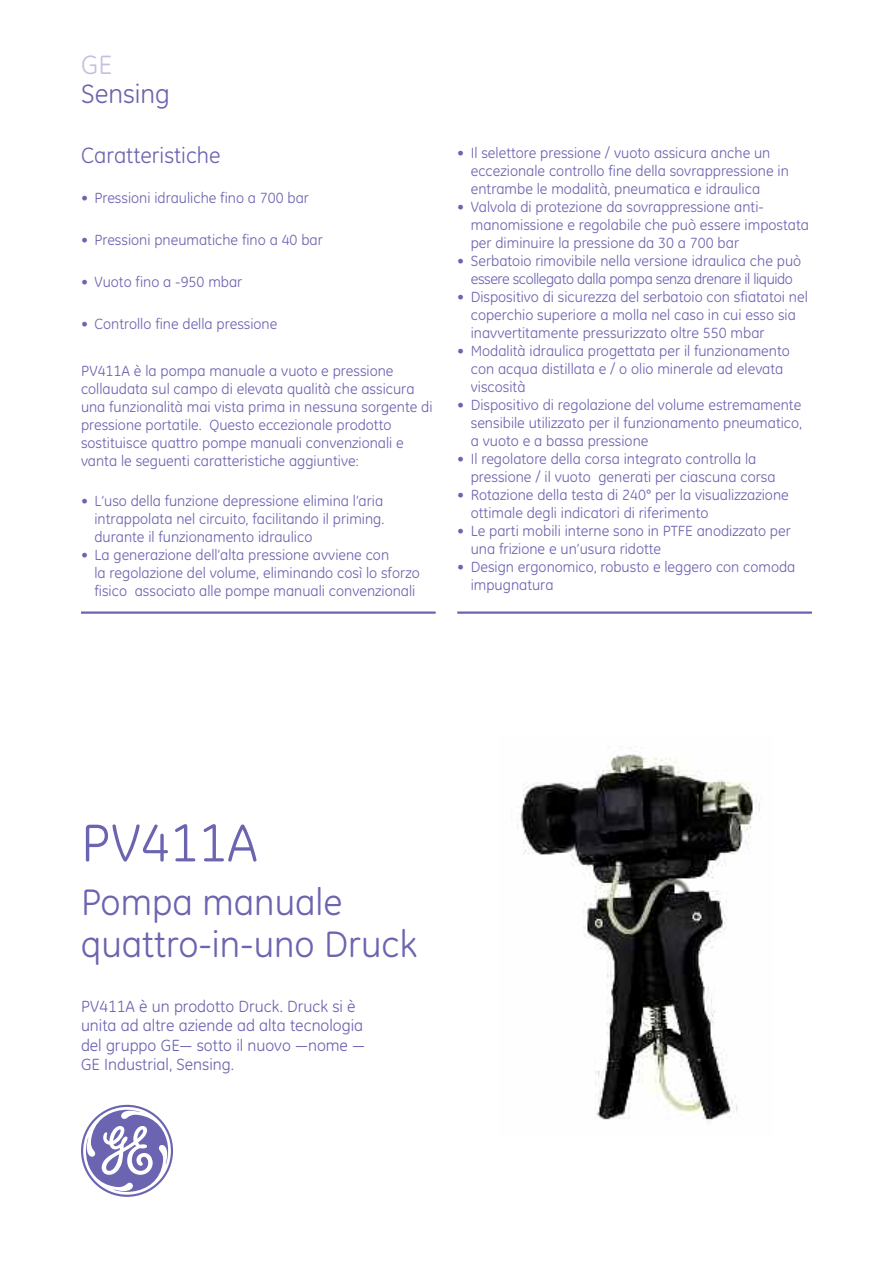
<style>
.page{position:relative;width:893px;height:1263px;background:#fff}
.page>*{position:absolute;margin:0;border:0;box-sizing:border-box;transform-origin:0 0}
.t1{font:127.5px "GE Logo Font";color:#6b64b0}
.t2{font:54px "GE Inspira";color:#6b64b0}
.t3{font:37.5px/42px "GE Inspira";color:#6b64b0}
.t4{font:27px "GE Inspira";color:#6b64b0}
.t5{font:27px "GE Inspira";color:#c4c1df}
.t6{font:22.5px "GE Inspira";color:#6b64b0}
.t7{font:16.5px/19.5px "GE Inspira";color:#6b64b0}
.t8{font:15px/18px "GE Inspira";color:#6b64b0}
</style>
<div class="page">
<hr style="left:81px;top:611px;width:355px;height:3px;background:#6b64b0">
<hr style="left:457px;top:611px;width:355px;height:3px;background:#6b64b0">
<img style="left:517px;top:748px;width:243px;height:372px">
<h3 class="t5" style="left:81px;top:56px;width:32px">GE</h3>
<h3 class="t4" style="left:81px;top:84px;width:91px">Sensing</h3>
<h3 class="t6" style="left:81px;top:148px;width:141px">Caratteristiche</h3>
<p class="t8" style="left:471px;top:145px;width:320px;text-indent:-13px">• Il selettore pressione / vuoto assicura anche un eccezionale controllo fine della sovrappressione in entrambe le modalità, pneumatica e idraulica</p>
<p class="t8" style="left:471px;top:199px;width:340px;text-indent:-14px">• Valvola di protezione da sovrappressione anti&shy;manomissione e regolabile che può essere impostata per diminuire la pressione da 30 a 700 bar</p>
<p class="t8" style="left:457px;top:253px;width:345px;text-align:center">• Serbatoio rimovibile nella versione idraulica che può essere scollegato dalla pompa senza drenare il liquido</p>
<p class="t8" style="left:471px;top:289px;width:339px;text-indent:-14px">• Dispositivo di sicurezza del serbatoio con sfiatatoi nel coperchio superiore a molla nel caso in cui esso sia inavvertitamente pressurizzato oltre 550 mbar</p>
<p class="t8" style="left:471px;top:343px;width:321px;text-indent:-13px">• Modalità idraulica progettata per il funzionamento con acqua distillata e / o olio minerale ad elevata viscosità</p>
<p class="t8" style="left:471px;top:397px;width:333px;text-align:justify;text-indent:-13px">• Dispositivo di regolazione del volume estremamente sensibile utilizzato per il funzionamento pneumatico, a vuoto e a bassa pressione</p>
<p class="t8" style="left:471px;top:451px;width:306px;text-indent:-14px">• Il regolatore della corsa integrato controlla la pressione / il vuoto generati per ciascuna corsa</p>
<p class="t8" style="left:471px;top:487px;width:320px;text-indent:-14px">• Rotazione della testa di 240° per la visualizzazione ottimale degli indicatori di riferimento</p>
<p class="t8" style="left:471px;top:523px;width:322px;text-indent:-13px">• Le parti mobili interne sono in PTFE anodizzato per una frizione e un’usura ridotte</p>
<p class="t8" style="left:471px;top:559px;width:326px;text-indent:-14px">• Design ergonomico, robusto e leggero con comoda impugnatura</p>
<p class="t8" style="left:81px;top:191px;width:230px">• Pressioni idrauliche fino a 700 bar</p>
<p class="t8" style="left:81px;top:233px;width:243px">• Pressioni pneumatiche fino a 40 bar</p>
<p class="t8" style="left:81px;top:275px;width:163px">• Vuoto fino a -950 mbar</p>
<p class="t8" style="left:81px;top:317px;width:198px">• Controllo fine della pressione</p>
<p class="t8" style="left:81px;top:363px;width:353px">PV411A è la pompa manuale a vuoto e pressione collaudata sul campo di elevata qualità che assicura una funzionalità mai vista prima in nessuna sorgente di pressione portatile. Questo eccezionale prodotto sostituisce quattro pompe manuali convenzionali e vanta le seguenti caratteristiche aggiuntive:</p>
<p class="t8" style="left:94px;top:494px;width:291px;text-align:justify;text-indent:-14px">• L’uso della funzione depressione elimina l’aria intrappolata nel circuito, facilitando il priming. durante il funzionamento idraulico</p>
<p class="t8" style="left:94px;top:548px;width:327px;text-indent:-14px">• La generazione dell’alta pressione avviene con<br>la regolazione del volume, eliminando così lo sforzo fisico associato alle pompe manuali convenzionali</p>
<h2 class="t2" style="left:81px;top:824px;width:178px">PV411A</h2>
<h3 class="t3" style="left:81px;top:885px;width:338px">Pompa manuale quattro-in-uno Druck</h3>
<p class="t7" style="left:81px;top:998px;width:286px">PV411A è un prodotto Druck. Druck si è unita ad altre aziende ad alta tecnologia del gruppo GE— sotto il nuovo —nome — GE Industrial, Sensing.</p>
<h1 class="t1" style="left:81px;top:1078px;width:94px">g</h1>
</div>
